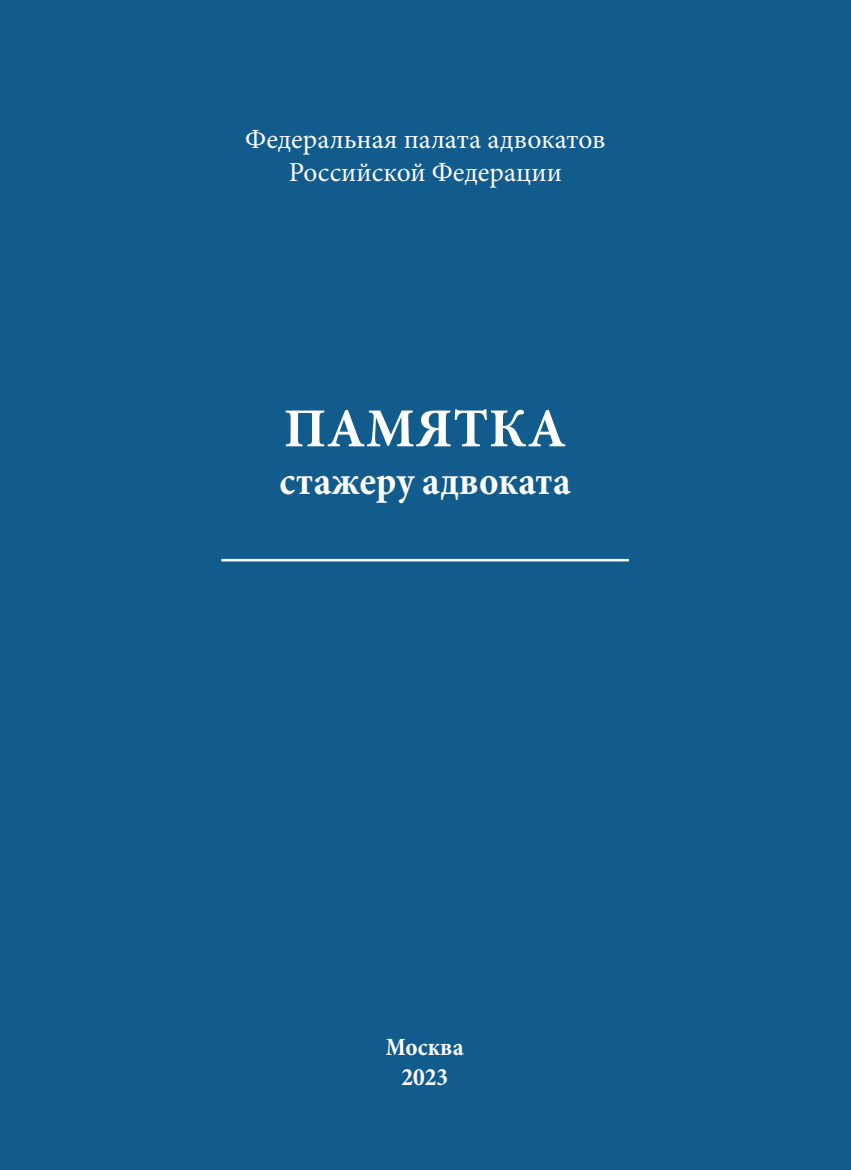
<style>
.page{position:relative;width:851px;height:1170px;background:#fff}
.page>*{position:absolute;margin:0;border:0;box-sizing:border-box;transform-origin:0 0}
.t1{font:700 55px "Minion Pro";letter-spacing:.01em;color:#fff}
.t2{font:700 condensed 40px "Minion Pro";letter-spacing:.005em;color:#fff}
.text{font:27.5px/33px "Minion Pro";color:#fff;text-align:center}
.t3{font:700 condensed 25px/30px "Minion Pro";color:#fff;text-align:center}
</style>
<div class="page">
<div style="left:1px;top:1px;width:848px;height:1167px;background:#115b8d"></div>
<hr style="left:221px;top:559px;width:408px;height:2px;background:#fff">
<p class="text" style="left:245px;top:123px;width:362px">Федеральная палата адвокатов<br>Российской Федерации</p>
<p class="t1" style="left:284px;top:390px;width:284px">ПАМЯТКА</p>
<p class="t2" style="left:279px;top:454px;width:292px">стажеру адвоката</p>
<p class="t3" style="left:385px;top:1031px;width:80px">Москва<br>2023</p>
</div>
